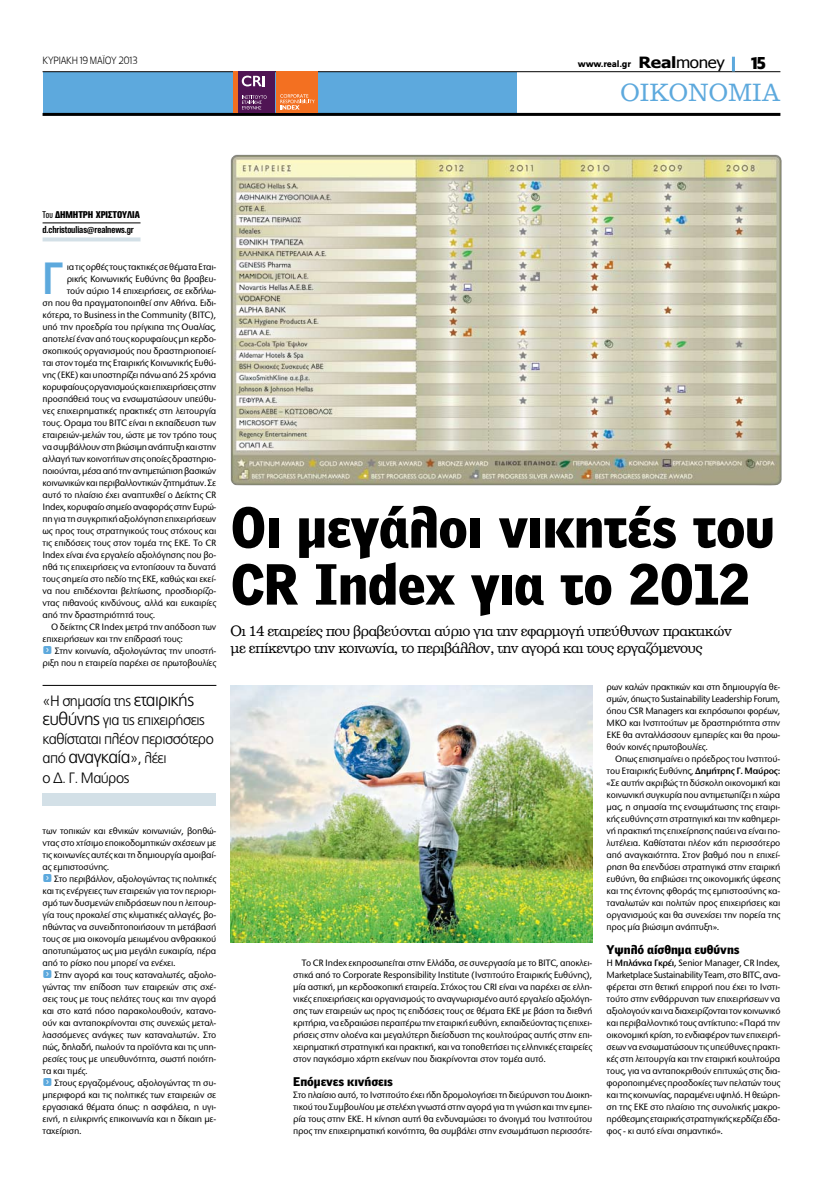
<style>
.page{position:relative;width:823px;height:1191px;background:#fff}
.page>*{position:absolute;margin:0;border:0;box-sizing:border-box;transform-origin:0 0}
.t1{font:900 55px/57px "PF Bell Gothic Text";letter-spacing:-.01em;color:#000;scale:.96 1}
.t2{font:500 42px "PF Lounge";color:#5da9dd}
.t3{font:24px "PF Clarendon";color:#5da9dd;scale:.96 1}
.t4{font:700 16px "PF Lounge";color:#000}
.t5{font:300 15px/19px "PF Catalog";letter-spacing:-.035em;color:#000}
.t6{font:14.5px/17px "PF Clarendon";letter-spacing:-.035em;color:#000;scale:.95 1}
.t7{font:900 12px "PF Bell Gothic Text";letter-spacing:-.005em;color:#000}
.t8{font:700 10px "PF Akzidenz Text Cond";letter-spacing:-.01em;color:#000}
.t9{font:900 10px "PF Akzidenz Text Cond";letter-spacing:-.01em;color:#000}
.t10{font:300 10px "PF Lounge";letter-spacing:-.02em;color:#000;scale:.96 1}
.t11{font:500 9.6px/12px "Stone Sans ITC Hel";letter-spacing:-.02em;color:#000;text-align:justify;scale:.96 1}
.t12{font:900 9px "PF Catalog";letter-spacing:-.02em;color:#000;scale:.96 1}
.s1{font-family:"Tahoma";font-weight:700;font-size:15.5px}
.s2{font-family:"Tahoma";font-weight:400;font-size:15.5px}
.s3{font-weight:400}
.s4{font-family:"Button Bonus Rounded Negative";font-weight:400;font-size:10px;color:#5da9dd}
.s5{font-size:18px}
.s6{font-weight:600}
</style>
<div class="page">
<div style="left:43px;top:72px;width:473px;height:41px;background:#5da9dd"></div>
<hr style="left:43px;top:71px;width:737px;height:1px;background:#000">
<hr style="left:43px;top:113px;width:737px;height:3px;background:#000">
<hr style="left:731px;top:57px;width:3px;height:14px;background:#5da9dd">
<div style="left:233px;top:72px;width:42px;height:41px;background:#501454"></div>
<div style="left:276px;top:72px;width:41px;height:41px;background:#f37021"></div>
<svg style="left:280px;top:94px;width:34px;height:16px"></svg>
<svg style="left:241px;top:76px;width:24px;height:10px"></svg>
<div style="left:233px;top:72px;width:5px;height:41px;background:#f37021"></div>
<svg style="left:242px;top:95px;width:24px;height:14px"></svg>
<img style="left:230px;top:685px;width:362px;height:257px">
<hr style="left:43px;top:223px;width:97px;height:1px;background:#000">
<svg style="left:43px;top:237px;width:97px;height:4px"></svg>
<img style="left:230px;top:154px;width:552px;height:332px">
<div style="left:43px;top:793px;width:173px;height:12px;background:#d3e0e7"></div>
<hr style="left:43px;top:685px;width:173px;height:1px;background:#000">
<p class="t10" style="left:43px;top:55px;width:101px">κυριακη 19 μαΪου 2013</p>
<p class="t12" style="left:577px;top:59px;width:154px">www.real.gr <span class="s1">Real</span><span class="s2">money</span></p>
<h3 class="t4" style="left:749px;top:54px;width:18px">15</h3>
<h3 class="t3" style="left:620px;top:80px;width:168px">OIKONOMIA</h3>
<p class="t9" style="left:43px;top:209px;width:99px"><span class="s3">Του</span> ΔΗΜΗΤΡΗ ΧΡΙΣΤΟΥΛΙΑ</p>
<p class="t8" style="left:43px;top:224px;width:93px">d.christoulias@realnews.gr</p>
<h2 class="t2" style="left:43px;top:255px;width:22px">Γ</h2>
<p class="t11" style="left:67px;top:261px;width:157px">ια τις ορθές τους τακτικές σε θέματα Εται-</p>
<p class="t11" style="left:67px;top:273px;width:157px">ρικής Κοινωνικής Ευθύνης θα βραβευ-</p>
<p class="t11" style="left:67px;top:285px;width:157px">τούν αύριο 14 επιχειρήσεις, σε εκδήλω-</p>
<p class="t11" style="left:43px;top:297px;width:182px">ση που θα πραγματοποιηθεί σην Αθήνα. Ειδι-</p>
<p class="t11" style="left:43px;top:309px;width:182px">κότερα, το Business in the Community (BITC),</p>
<p class="t11" style="left:43px;top:321px;width:182px">υπό την προεδρία του πρίγκιπα της Ουαλίας,</p>
<p class="t11" style="left:43px;top:333px;width:182px">αποτελεί έναν από τους κορυφαίους μη κερδο-</p>
<p class="t11" style="left:43px;top:345px;width:182px">σκοπικούς οργανισμούς που δραστηριοποιεί-</p>
<p class="t11" style="left:43px;top:357px;width:182px">ται στον τομέα της Eταιρικής Kοινωνικής Eυθύ-</p>
<p class="t11" style="left:43px;top:369px;width:182px">νης (ΕΚΕ) και υποστηρίζει πάνω από 25 χρόνια</p>
<p class="t11" style="left:43px;top:381px;width:182px">κορυφαίους οργανισμούς και επιχειρήσεις στην</p>
<p class="t11" style="left:43px;top:393px;width:182px">προσπάθειά τους να ενσωματώσουν υπεύθυ-</p>
<p class="t11" style="left:43px;top:405px;width:182px">νες επιχειρηματικές πρακτικές στη λειτουργία</p>
<p class="t11" style="left:43px;top:417px;width:182px">τους. Οραμα του BITC είναι η εκπαίδευση των</p>
<p class="t11" style="left:43px;top:429px;width:182px">εταιρειών-μελών του, ώστε με τον τρόπο τους</p>
<p class="t11" style="left:43px;top:441px;width:182px">να συμβάλλουν στη βιώσιμη ανάπτυξη και στην</p>
<p class="t11" style="left:43px;top:453px;width:182px">αλλαγή των κοινοτήτων στις οποίες δραστηριο-</p>
<p class="t11" style="left:43px;top:465px;width:182px">ποιούνται, μέσα από την αντιμετώπιση βασικών</p>
<p class="t11" style="left:43px;top:477px;width:182px">κοινωνικών και περιβαλλοντικών ζητημάτων. Σε</p>
<p class="t11" style="left:43px;top:489px;width:182px">αυτό το πλαίσιο έχει αναπτυχθεί ο Δείκτης CR</p>
<p class="t11" style="left:43px;top:501px;width:182px">Index, κορυφαίο σημείο αναφοράς στην Ευρώ-</p>
<p class="t11" style="left:43px;top:513px;width:182px">πη για τη συγκριτική αξιολόγηση επιχειρήσεων</p>
<p class="t11" style="left:43px;top:525px;width:182px">ως προς τους στρατηγικούς τους στόχους και</p>
<p class="t11" style="left:43px;top:537px;width:182px">τις επιδόσεις τους στον τομέα της ΕΚΕ. Το CR</p>
<p class="t11" style="left:43px;top:549px;width:182px">Index είναι ένα εργαλείο αξιολόγησης που βο-</p>
<p class="t11" style="left:43px;top:561px;width:182px">ηθά τις επιχειρήσεις να εντοπίσουν τα δυνατά</p>
<p class="t11" style="left:43px;top:573px;width:182px">τους σημεία στο πεδίο της ΕΚΕ, καθώς και εκεί-</p>
<p class="t11" style="left:43px;top:585px;width:182px">να που επιδέχονται βελτίωσης, προσδιορίζο-</p>
<p class="t11" style="left:43px;top:597px;width:182px">ντας πιθανούς κινδύνους, αλλά και ευκαιρίες</p>
<p class="t11" style="left:43px;top:609px;width:119px">από την δραστηριότητά τους.</p>
<p class="t11" style="left:51px;top:621px;width:173px">Ο δείκτης CR Index μετρά την απόδοση των</p>
<p class="t11" style="left:43px;top:633px;width:148px">επιχειρήσεων και την επίδρασή τους:</p>
<p class="t11" style="left:43px;top:645px;width:182px"><span class="s4">f</span> Στην κοινωνία, αξιολογώντας την υποστή-</p>
<p class="t11" style="left:43px;top:657px;width:182px">ριξη που η εταιρεία παρέχει σε πρωτοβουλίες</p>
<h3 class="t5" style="left:43px;top:692px;width:173px">«Η σημασία της <span class="s5">εταιρικής ευθύνης</span> για τις επιχειρήσεις καθίσταται πλέον περισσότερο από <span class="s5">αναγκαία</span>», λέει<br>ο Δ. Γ. Μαύρος</h3>
<p class="t11" style="left:43px;top:825px;width:182px;text-align:left">των τοπικών και εθνικών κοινωνιών, βοηθώ&shy;ντας στο χτίσιμο εποικοδομητικών σχέσεων με τις κοινωνίες αυτές και τη δημιουργία αμοιβαί&shy;ας εμπιστοσύνης.<br><span class="s4">f</span> Στο περιβάλλον, αξιολογώντας τις πολιτικές και τις ενέργειες των εταιρειών για τον περιορι&shy;σμό των δυσμενών επιδράσεων που η λειτουρ&shy;γία τους προκαλεί στις κλιματικές αλλαγές, βο&shy;ηθώντας να συνειδητοποιήσουν τη μετάβασή τους σε μια οικονομία μειωμένου ανθρακικού αποτυπώματος ως μια μεγάλη ευκαιρία, πέρα από το ρίσκο που μπορεί να ενέχει.<br><span class="s4">f</span> Στην αγορά και τους καταναλωτές, αξιολο&shy;γώντας την επίδοση των εταιρειών στις σχέ&shy;σεις τους με τους πελάτες τους και την αγορά και στο κατά πόσο παρακολουθούν, κατανο&shy;ούν και ανταποκρίνονται στις συνεχώς μεταλ&shy;λασσόμενες ανάγκες των καταναλωτών. Στο πώς, δηλαδή, πωλούν τα προϊόντα και τις υπη&shy;ρεσίες τους με υπευθυνότητα, σωστή ποιότη&shy;τα και τιμές.<br><span class="s4">f</span> Στους εργαζομένους, αξιολογώντας τη συ&shy;μπεριφορά και τις πολιτικές των εταιρειών σε εργασιακά θέματα όπως: η ασφάλεια, η υγι&shy;εινή, η ειλικρινής επικοινωνία και η δίκαιη με&shy;ταχείριση.</p>
<h1 class="t1" style="left:230px;top:497px;width:568px">Οι μεγάλοι νικητές του<br>CR Index για το 2012</h1>
<h3 class="t6" style="left:230px;top:623px;width:529px">ΟΙ 14 ΕΤΑΙΡΕΊΕΣ ΠΟΥ ΒΡΑΒΕΎΟΝΤΑΙ ΑΎΡΙΟ ΓΙΑ ΤΗΝ ΕΦΑΡΜΟΓΉ ΥΠΕΎΘΥΝΩΝ ΠΡΑΚΤΙΚΏΝ<br>ΜΕ ΕΠΊΚΕΝΤΡΟ ΤΗΝ ΚΟΙΝΩΝΊΑ, ΤΟ ΠΕΡΙΒΆΛΛΟΝ, ΤΗΝ ΑΓΟΡΆ ΚΑΙ ΤΟΥΣ ΕΡΓΑΖΌΜΕΝΟΥΣ</h3>
<p class="t11" style="left:293px;top:957px;width:313px;text-indent:9px">Το CR Index εκπροσωπείται στην Ελλάδα, σε συνεργασία με το BITC, αποκλει&shy;στικά από το Corporate Responsibility Institute (Ινστιτούτο Εταιρικής Ευθύνης), μία αστική, μη κερδοσκοπική εταιρεία. Στόχος του CRI είναι να παρέχει σε ελλη&shy;νικές επιχειρήσεις και οργανισμούς το αναγνωρισμένο αυτό εργαλείο αξιολόγη&shy;σης των εταιρειών ως προς τις επιδόσεις τους σε θέματα ΕΚΕ με βάση τα διεθνή κριτήρια, να εδραιώσει περαιτέρω την εταιρική ευθύνη, εκπαιδεύοντας τις επιχει&shy;ρήσεις στην ολοένα και μεγαλύτερη διείσδυση της κουλτούρας αυτής στην επι&shy;χειρηματική στρατηγική και πρακτική, και να τοποθετήσει τις ελληνικές εταιρείες στον παγκόσμιο χάρτη εκείνων που διακρίνονται στον τομέα αυτό.</p>
<p class="t7" style="left:293px;top:1074px;width:101px">Επόμενες κινήσεις</p>
<p class="t11" style="left:293px;top:1089px;width:313px">Στο πλαίσιο αυτό, το Ινστιτούτο έχει ήδη δρομολογήσει τη διεύρυνση του Διοικη&shy;τικού του Συμβουλίου με στελέχη γνωστά στην αγορά για τη γνώση και την εμπει&shy;ρία τους στην ΕΚΕ. Η κίνηση αυτή θα ενδυναμώσει το άνοιγμά του Ινστιτούτου προς την επιχειρηματική κοινότητα, θα συμβάλει στην ενσωμάτωση περισσότε-</p>
<p class="t11" style="left:606px;top:681px;width:182px">ρων καλών πρακτικών και στη δημιουργία θε&shy;σμών, όπως το Sustainability Leadership Forum, όπου CSR Μanagers και εκπρόσωποι φορέων, ΜΚΟ και Ινστιτούτων με δραστηριότητα στην ΕΚΕ θα ανταλλάσσουν εμπειρίες και θα προω&shy;θούν κοινές πρωτοβουλίες.</p>
<p class="t11" style="left:606px;top:753px;width:182px;text-indent:9px">Οπως επισημαίνει ο πρόεδρος του Ινστιτού&shy;του Εταιρικής Ευθύνης, <span class="s6">Δημήτρης Γ. Μαύρος: </span>«Σε αυτήν ακριβώς τη δύσκολη οικονομική και κοινωνική συγκυρία που αντιμετωπίζει η χώρα μας, η σημασία της ενσωμάτωσης της εταιρι&shy;κής ευθύνης στη στρατηγική και την καθημερι&shy;νή πρακτική της επιχείρησης παύει να είναι πο&shy;λυτέλεια. Καθίσταται πλέον κάτι περισσότερο από αναγκαιότητα. Στον βαθμό που η επιχεί&shy;ρηση θα επενδύσει στρατηγικά στην εταιρική ευθύνη, θα επιβιώσει της οικονομικής ύφεσης και της έντονης φθοράς της εμπιστοσύνης κα&shy;ταναλωτών και πολιτών προς επιχειρήσεις και οργανισμούς και θα συνεχίσει την πορεία της προς μία βιώσιμη ανάπτυξη».</p>
<p class="t7" style="left:606px;top:942px;width:134px">Υψηλό αίσθημα ευθύνης</p>
<p class="t11" style="left:606px;top:957px;width:182px">Η <span class="s6">Μπλάνκα Γκρέι,</span> Senior Manager, CR Index, Marketplace Sustainability Team, στο BITC, ανα&shy;φέρεται στη θετική επιρροή που έχει το Ινστι&shy;τούτο στην ενθάρρυνση των επιχειρήσεων να αξιολογούν και να διαχειρίζονται τον κοινωνικό και περιβαλλοντικό τους αντίκτυπο: «Παρά την οικονομική κρίση, το ενδιαφέρον των επιχειρή&shy;σεων να ενσωματώσουν τις υπεύθυνες πρακτι&shy;κές στη λειτουργία και την εταιρική κουλτούρα τους, για να ανταποκριθούν επιτυχώς στις δια&shy;φοροποιημένες προσδοκίες των πελατών τους και της κοινωνίας, παραμένει υψηλό. Η θεώρη&shy;ση της ΕΚΕ στο πλαίσιο της συνολικής μακρο&shy;πρόθεσμης εταιρικής στρατηγικής κερδίζει έδα&shy;φος - κι αυτό είναι σημαντικό».</p>
</div>
